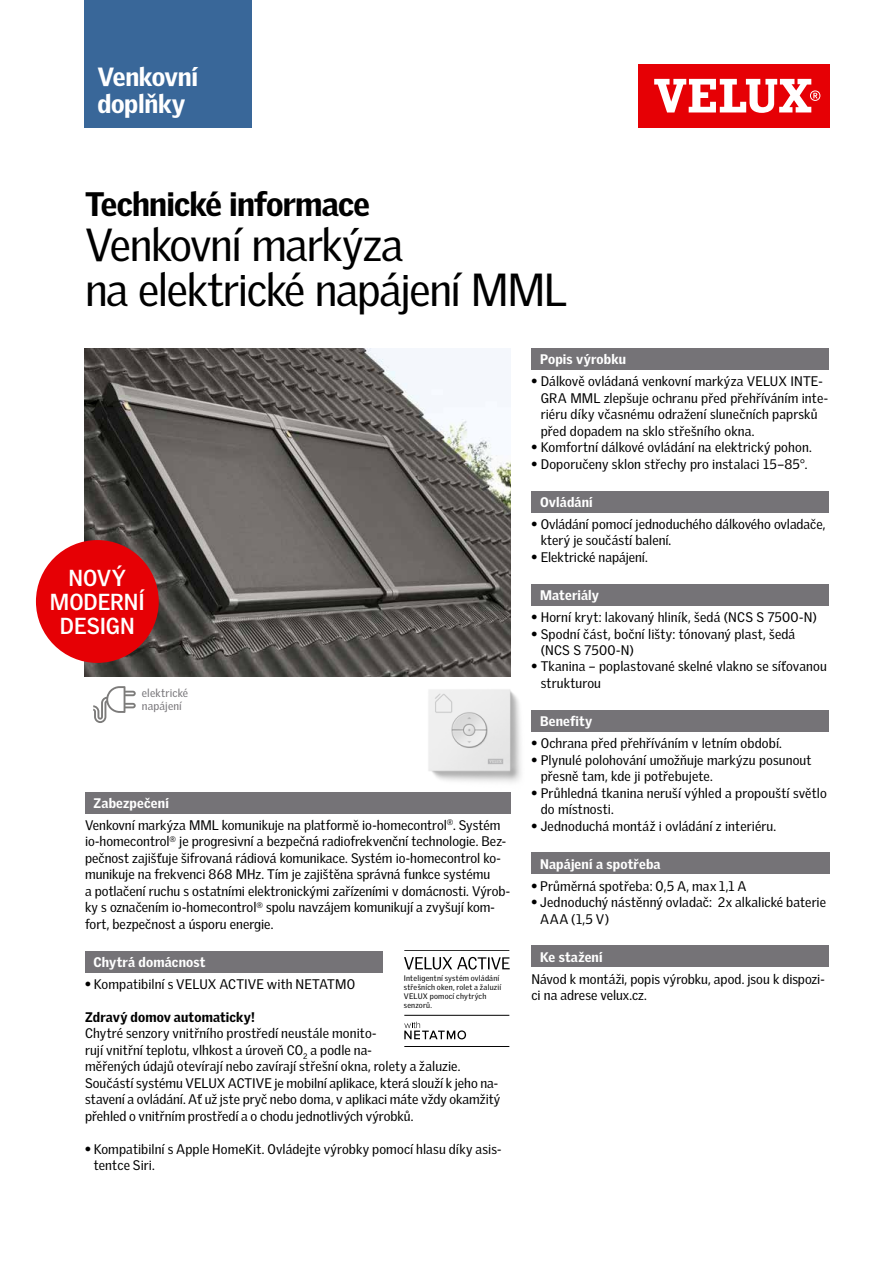
<style>
.page{position:relative;width:893px;height:1263px;background:#fff}
.page>*{position:absolute;margin:0;border:0;box-sizing:border-box;transform-origin:0 0}
.t1{font:45px/45px "Velux Gothic";letter-spacing:-.03em;color:#000}
.t2{font:900 33px "Velux Gothic";letter-spacing:-.025em;color:#000}
.t3{font:900 25.65px/27px "Velux Gothic";letter-spacing:-.01em;color:#fff}
.t4{font:700 22.5px/24px "Velux Gothic";letter-spacing:-.005em;color:#fff;text-align:center}
.t5{font:13.5px/16.5px "Velux Gothic";letter-spacing:.005em;color:#000}
.t6{font:900 13.5px "Velux Gothic";letter-spacing:.01em;color:#fff}
.t7{font:900 13.5px "Velux Gothic";letter-spacing:.01em;color:#000}
.t8{font:11.25px/13.5px "Velux Gothic";letter-spacing:.015em;color:#757377}
.t9{font:7.8px/8.9px "Velux Gothic";letter-spacing:.025em;color:#000}
.s1{font-weight:900}
.s2{font-weight:900;color:#fff}
</style>
<div class="page">
<div style="left:638px;top:64px;width:191px;height:64px;background:#e60005"></div>
<svg style="left:654px;top:79px;width:166px;height:34px"></svg>
<div style="left:531px;top:349px;width:298px;height:21px;background:#757377"></div>
<div style="left:531px;top:491px;width:298px;height:21px;background:#757377"></div>
<div style="left:531px;top:584px;width:298px;height:21px;background:#757377"></div>
<div style="left:531px;top:710px;width:298px;height:21px;background:#757377"></div>
<div style="left:531px;top:853px;width:299px;height:21px;background:#757377"></div>
<div style="left:531px;top:946px;width:298px;height:21px;background:#757377"></div>
<img style="left:85px;top:349px;width:426px;height:327px">
<div style="left:85px;top:0;width:167px;height:128px;background:#396799"></div>
<img style="left:428px;top:689px;width:93px;height:122px">
<div style="left:85px;top:792px;width:425px;height:21px;background:#757377"></div>
<div style="left:85px;top:951px;width:298px;height:21px;background:#757377"></div>
<svg style="left:93px;top:686px;width:43px;height:37px"></svg>
<svg style="left:404px;top:957px;width:106px;height:12px"></svg>
<hr style="left:404px;top:950px;width:105px;height:1px;background:#000">
<svg style="left:404px;top:1022px;width:62px;height:17px"></svg>
<hr style="left:404px;top:1015px;width:105px;height:1px;background:#000">
<hr style="left:404px;top:1046px;width:105px;height:1px;background:#000">
<div style="left:36px;top:540px;width:123px;height:123px;background:#e60005;border-radius:50%"></div>
<h3 class="t3" style="left:97px;top:63px;width:102px">Venkovní doplňky</h3>
<h3 class="t3" style="left:97px;top:90px;width:128px">Další řešení</h3>
<h2 class="t2" style="left:85px;top:184px;width:286px">Technické informace</h2>
<h1 class="t1" style="left:85px;top:222px;width:484px">Venkovní markýza<br>na elektrické napájení MML</h1>
<p class="t6" style="left:540px;top:351px;width:88px">Popis výrobku</p>
<p class="t5" style="left:541px;top:373px;width:289px;text-indent:-9px"><span class="s1">•</span> Dálkově ovládaná venkovní markýza VELUX INTE-GRA MML zlepšuje ochranu před přehříváním inte&shy;riéru díky včasnému odražení slunečních paprsků před dopadem na sklo střešního okna.</p>
<p class="t5" style="left:531px;top:439px;width:282px"><span class="s1">•</span> Komfortní dálkové ovládání na elektrický pohon.</p>
<p class="t5" style="left:531px;top:456px;width:277px"><span class="s1">•</span> Doporučeny sklon střechy pro instalaci 15–85°.</p>
<p class="t6" style="left:540px;top:493px;width:54px">Ovládání</p>
<p class="t5" style="left:541px;top:516px;width:286px;text-indent:-9px"><span class="s1">•</span> Ovládání pomocí jednoduchého dálkového ovladače, který je součástí balení.</p>
<p class="t5" style="left:531px;top:549px;width:118px"><span class="s1">•</span> Elektrické napájení.</p>
<p class="t6" style="left:540px;top:586px;width:61px">Materiály</p>
<p class="t5" style="left:531px;top:609px;width:287px"><span class="s1">•</span> Horní kryt: lakovaný hliník, šedá (NCS S 7500-N)</p>
<p class="t5" style="left:541px;top:625px;width:256px;text-indent:-9px"><span class="s1">•</span> Spodní část, boční lišty: tónovaný plast, šedá (NCS S 7500-N)</p>
<p class="t5" style="left:541px;top:658px;width:288px;text-indent:-9px"><span class="s1">•</span> Tkanina – poplastované skelné vlakno se síťovanou strukturou</p>
<p class="t6" style="left:540px;top:712px;width:54px">Benefity</p>
<p class="t5" style="left:531px;top:735px;width:252px"><span class="s1">•</span> Ochrana před přehříváním v letním období.</p>
<p class="t5" style="left:541px;top:751px;width:272px;text-indent:-9px"><span class="s1">•</span> Plynulé polohování umožňuje markýzu posunout přesně tam, kde ji potřebujete.</p>
<p class="t5" style="left:541px;top:784px;width:288px;text-indent:-9px"><span class="s1">•</span> Průhledná tkanina neruší výhled a propouští světlo do místnosti.</p>
<p class="t5" style="left:531px;top:817px;width:246px"><span class="s1">•</span> Jednoduchá montáž i ovládání z interiéru.</p>
<p class="t6" style="left:540px;top:855px;width:122px">Napájení a spotřeba</p>
<p class="t5" style="left:531px;top:877px;width:216px"><span class="s1">•</span> Průměrná spotřeba: 0,5 A, max 1,1 A</p>
<p class="t5" style="left:540px;top:894px;width:287px;text-indent:-9px"><span class="s1">•</span> Jednoduchý nástěnný ovladač: 2x alkalické baterie<br>AAA (1,5 V)</p>
<p class="t6" style="left:540px;top:948px;width:64px">Ke stažení</p>
<p class="t5" style="left:531px;top:970px;width:295px">Návod k montáži, popis výrobku, apod. jsou k dispozi&shy;ci na adrese velux.cz.</p>
<h3 class="t4" style="left:50px;top:566px;width:96px">NOVÝ<br>MODERNÍ<br>DESIGN</h3>
<p class="t8" style="left:142px;top:686px;width:48px">elektrické napájení</p>
<p class="t5" style="left:85px;top:792px;width:417px;line-height:22px;text-indent:9px"><span class="s2">Zabezpečení<br></span>Venkovní markýza MML komunikuje na platformě io-homecontrol<sup>®</sup>. Systém</p>
<p class="t5" style="left:85px;top:833px;width:427px">io‑homecontrol<sup>®</sup> je progresivní a bezpečná radiofrekvenční technologie. Bez&shy;pečnost zajišťuje šifrovaná rádiová komunikace. Systém io-homecontrol ko&shy;munikuje na frekvenci 868 MHz. Tím je zajištěna správná funkce systému<br>a potlačení ruchu s ostatními elektronickými zařízeními v domácnosti. Výrob&shy;ky s označením io-homecontrol<sup>®</sup> spolu navzájem komunikují a zvyšují kom&shy;fort, bezpečnost a úsporu energie.</p>
<p class="t6" style="left:94px;top:953px;width:113px">Chytrá domácnost</p>
<p class="t5" style="left:85px;top:975px;width:272px"><span class="s1">•</span> Kompatibilní s VELUX ACTIVE with NETATMO</p>
<p class="t7" style="left:85px;top:1008px;width:171px">Zdravý domov automaticky!</p>
<p class="t5" style="left:85px;top:1025px;width:417px">Chytré senzory vnitřního prostředí neustále monito-<br>rují vnitřní teplotu, vlhkost a úroveň CO<sub>2</sub> a podle na-<br>měřených údajů otevírají nebo zavírají střešní okna, rolety a žaluzie.<br>Součástí systému VELUX ACTIVE je mobilní aplikace, která slouží k jeho na&shy;stavení a ovládání. Ať už jste pryč nebo doma, v aplikaci máte vždy okamžitý přehled o vnitřním prostředí a o chodu jednotlivých výrobků.</p>
<p class="t5" style="left:94px;top:1140px;width:409px;text-indent:-9px"><span class="s1">•</span> Kompatibilní s Apple HomeKit. Ovládejte výrobky pomocí hlasu díky asis&shy;tentce Siri.</p>
<p class="t9" style="left:404px;top:974px;width:99px">Inteligentní systém ovládání střešních oken, rolet a žaluzií<br>VELUX pomocí chytrých senzorů.</p>
</div>
